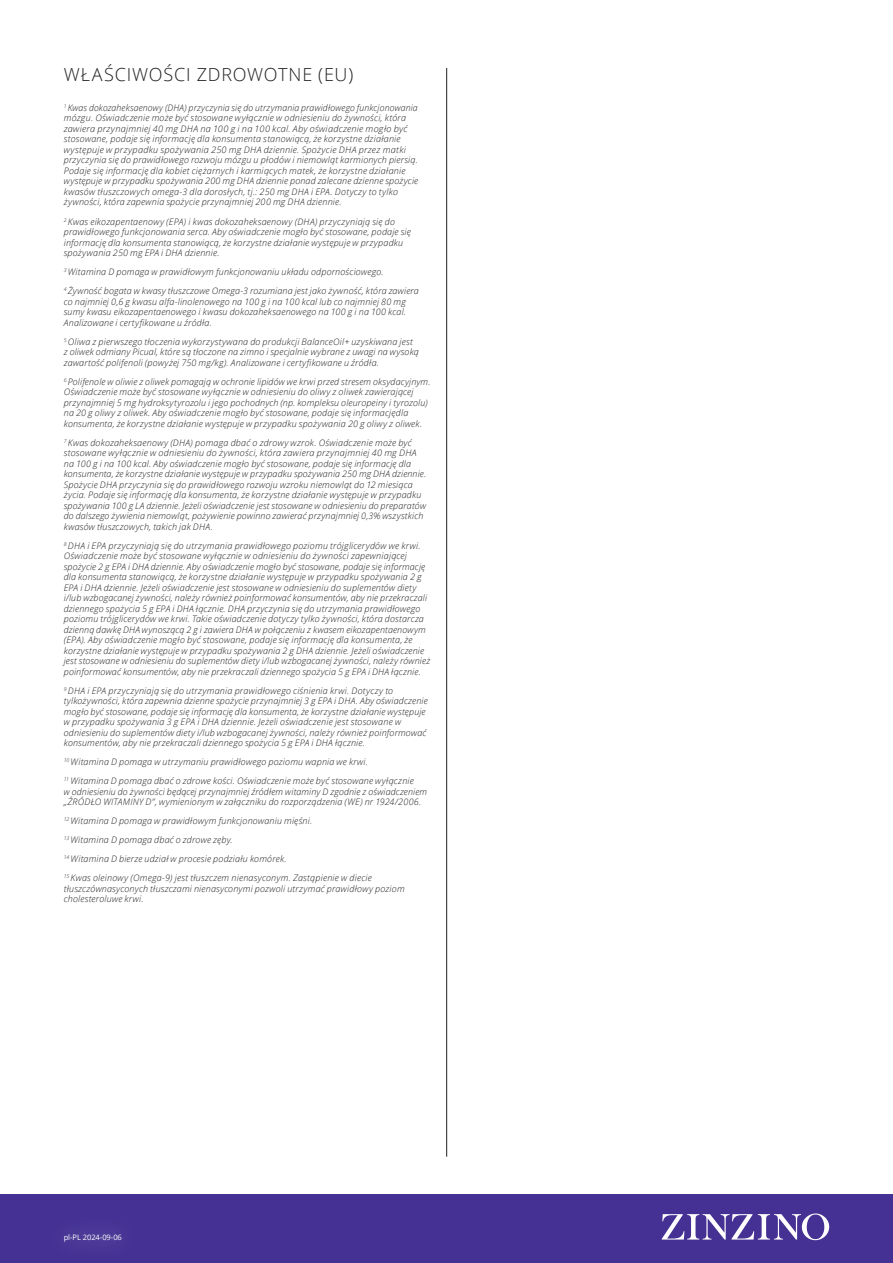
<style>
.page{position:relative;width:893px;height:1263px;background:#fff}
.page>*{position:absolute;margin:0;border:0;box-sizing:border-box;transform-origin:0 0}
.Sub-heading_12_14{font:300 18px "Open Sans";letter-spacing:.045em;color:#231f20}
.EFSA_6_7{font:italic 300 9px/10.5px "Open Sans";letter-spacing:.02em;color:#231f20}
.t1{font:7.5px "Open Sans";color:#fff}
</style>
<div class="page">
<div style="left:0;top:1194px;width:893px;height:69px;background:#443193"></div>
<svg style="left:662px;top:1213px;width:167px;height:27px"></svg>
<hr style="left:446px;top:68px;width:1px;height:1089px;background:#231f20">
<p class="Sub-heading_12_14" style="left:64px;top:63px;width:291px">WŁAŚCIWOŚCI ZDROWOTNE (EU)</p>
<p class="EFSA_6_7" style="left:64px;top:102px;width:356px"><sup>1</sup> Kwas dokozaheksaenowy (DHA) przyczynia się do utrzymania prawidłowego funkcjonowania mózgu. Oświadczenie może być stosowane wyłącznie w odniesieniu do żywności, która zawiera przynajmniej 40 mg DHA na 100 g i na 100 kcal. Aby oświadczenie mogło być stosowane, podaje się informację dla konsumenta stanowiącą, że korzystne działanie występuje w przypadku spożywania 250 mg DHA dziennie. Spożycie DHA przez matki przyczynia się do prawidłowego rozwoju mózgu u płodów i niemowląt karmionych piersią.<br>Podaje się informację dla kobiet ciężarnych i karmiących matek, że korzystne działanie występuje w przypadku spożywania 200 mg DHA dziennie ponad zalecane dzienne spożycie kwasów tłuszczowych omega-3 dla dorosłych, tj.: 250 mg DHA i EPA. Dotyczy to tylko żywności, która zapewnia spożycie przynajmniej 200 mg DHA dziennie.</p>
<p class="EFSA_6_7" style="left:64px;top:216px;width:349px"><sup>2</sup> Kwas eikozapentaenowy (EPA) i kwas dokozaheksaenowy (DHA) przyczyniają się do prawidłowego funkcjonowania serca. Aby oświadczenie mogło być stosowane, podaje się informację dla konsumenta stanowiącą, że korzystne działanie występuje w przypadku spożywania 250 mg EPA i DHA dziennie.</p>
<p class="EFSA_6_7" style="left:64px;top:266px;width:321px"><sup>3</sup> Witamina D pomaga w prawidłowym funkcjonowaniu układu odpornościowego.</p>
<p class="EFSA_6_7" style="left:64px;top:285px;width:357px"><sup>4</sup> Żywność bogata w kwasy tłuszczowe Omega-3 rozumiana jest jako żywność, która zawiera co najmniej 0,6 g kwasu alfa-linolenowego na 100 g i na 100 kcal lub co najmniej 80 mg sumy kwasu eikozapentaenowego i kwasu dokozaheksaenowego na 100 g i na 100 kcal.<br>Analizowane i certyfikowane u źródła.</p>
<p class="EFSA_6_7" style="left:64px;top:336px;width:357px"><sup>5</sup> Oliwa z pierwszego tłoczenia wykorzystywana do produkcji BalanceOil+ uzyskiwana jest z oliwek odmiany Picual, które są tłoczone na zimno i specjalnie wybrane z uwagi na wysoką zawartość polifenoli (powyżej 750 mg/kg). Analizowane i certyfikowane u źródła.</p>
<p class="EFSA_6_7" style="left:64px;top:376px;width:368px"><sup>6</sup> Polifenole w oliwie z oliwek pomagają w ochronie lipidów we krwi przed stresem oksydacyjnym.<br>Oświadczenie może być stosowane wyłącznie w odniesieniu do oliwy z oliwek zawierającej przynajmniej 5 mg hydroksytyrozolu i jego pochodnych (np. kompleksu oleuropeiny i tyrozolu) na 20 g oliwy z oliwek. Aby oświadczenie mogło być stosowane, podaje się informacjędla konsumenta, że korzystne działanie występuje w przypadku spożywania 20 g oliwy z oliwek.</p>
<p class="EFSA_6_7" style="left:64px;top:437px;width:364px"><sup>7</sup> Kwas dokozaheksaenowy (DHA) pomaga dbać o zdrowy wzrok. Oświadczenie może być stosowane wyłącznie w odniesieniu do żywności, która zawiera przynajmniej 40 mg DHA na 100 g i na 100 kcal. Aby oświadczenie mogło być stosowane, podaje się informację dla konsumenta, że korzystne działanie występuje w przypadku spożywania 250 mg DHA dziennie.<br>Spożycie DHA przyczynia się do prawidłowego rozwoju wzroku niemowląt do 12 miesiąca życia. Podaje się informację dla konsumenta, że korzystne działanie występuje w przypadku spożywania 100 g LA dziennie. Jeżeli oświadczenie jest stosowane w odniesieniu do preparatów do dalszego żywienia niemowląt, pożywienie powinno zawierać przynajmniej 0,3% wszystkich kwasów tłuszczowych, takich jak DHA.</p>
<p class="EFSA_6_7" style="left:64px;top:540px;width:368px"><sup>8</sup> DHA i EPA przyczyniają się do utrzymania prawidłowego poziomu trójglicerydów we krwi.<br>Oświadczenie może być stosowane wyłącznie w odniesieniu do żywności zapewniającej spożycie 2 g EPA i DHA dziennie. Aby oświadczenie mogło być stosowane, podaje się informację dla konsumenta stanowiącą, że korzystne działanie występuje w przypadku spożywania 2 g EPA i DHA dziennie. Jeżeli oświadczenie jest stosowane w odniesieniu do suplementów diety i/lub wzbogacanej żywności, należy również poinformować konsumentów, aby nie przekraczali dziennego spożycia 5 g EPA i DHA łącznie. DHA przyczynia się do utrzymania prawidłowego poziomu trójglicerydów we krwi. Takie oświadczenie dotyczy tylko żywności, która dostarcza dzienną dawkę DHA wynoszącą 2 g i zawiera DHA w połączeniu z kwasem eikozapentaenowym (EPA). Aby oświadczenie mogło być stosowane, podaje się informację dla konsumenta, że korzystne działanie występuje w przypadku spożywania 2 g DHA dziennie. Jeżeli oświadczenie jest stosowane w odniesieniu do suplementów diety i/lub wzbogacanej żywności, należy również poinformować konsumentów, aby nie przekraczali dziennego spożycia 5 g EPA i DHA łącznie.</p>
<p class="EFSA_6_7" style="left:64px;top:685px;width:366px"><sup>9</sup> DHA i EPA przyczyniają się do utrzymania prawidłowego ciśnienia krwi. Dotyczy to tylkożywności, która zapewnia dzienne spożycie przynajmniej 3 g EPA i DHA. Aby oświadczenie mogło być stosowane, podaje się informację dla konsumenta, że korzystne działanie występuje w przypadku spożywania 3 g EPA i DHA dziennie. Jeżeli oświadczenie jest stosowane w odniesieniu do suplementów diety i/lub wzbogacanej żywności, należy również poinformować konsumentów, aby nie przekraczali dziennego spożycia 5 g EPA i DHA łącznie.</p>
<p class="EFSA_6_7" style="left:64px;top:756px;width:306px"><sup>10</sup> Witamina D pomaga w utrzymaniu prawidłowego poziomu wapnia we krwi.</p>
<p class="EFSA_6_7" style="left:64px;top:775px;width:365px"><sup>11</sup> Witamina D pomaga dbać o zdrowe kości. Oświadczenie może być stosowane wyłącznie<br>w odniesieniu do żywności będącej przynajmniej źródłem witaminy D zgodnie z oświadczeniem „ŹRÓDŁO WITAMINY D”, wymienionym w załączniku do rozporządzenia (WE) nr 1924/2006.</p>
<p class="EFSA_6_7" style="left:64px;top:815px;width:250px"><sup>12</sup> Witamina D pomaga w prawidłowym funkcjonowaniu mięśni.</p>
<p class="EFSA_6_7" style="left:64px;top:834px;width:170px"><sup>13</sup> Witamina D pomaga dbać o zdrowe zęby.</p>
<p class="EFSA_6_7" style="left:64px;top:853px;width:224px"><sup>14</sup> Witamina D bierze udział w procesie podziału komórek.</p>
<p class="EFSA_6_7" style="left:64px;top:872px;width:342px"><sup>15</sup> Kwas oleinowy (Omega-9) jest tłuszczem nienasyconym. Zastąpienie w diecie tłuszczównasyconych tłuszczami nienasyconymi pozwoli utrzymać prawidłowy poziom cholesteroluwe krwi.</p>
<p class="t1" style="left:64px;top:1232px;width:60px">pl-PL 2024-09-06</p>
</div>
